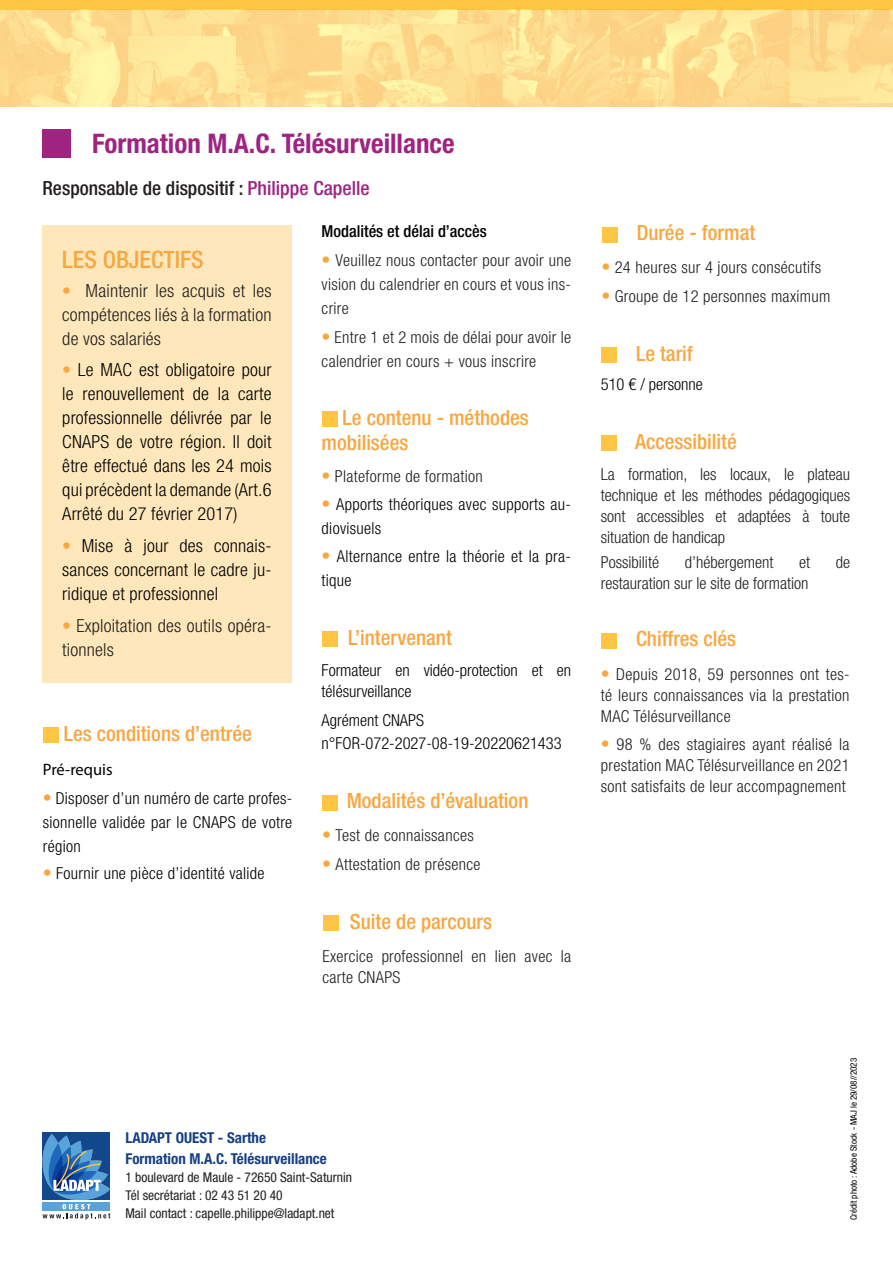
<style>
.page{position:relative;width:893px;height:1263px;background:#fff}
.page>*{position:absolute;margin:0;border:0;box-sizing:border-box;transform-origin:0 0}
.t1{font:700 condensed 27px "Helvetica Neue LT Std";color:#9f2480}
.t2{font:500 condensed 24px "Helvetica Neue LT Std";color:#faa63f}
.t3{font:500 condensed 21px/25.2px "Helvetica Neue LT Std";color:#faa63f}
.t4{font:500 condensed 19.5px "Helvetica Neue LT Std";color:#231f20}
.t5{font:300 condensed 18px/24px "Helvetica Neue LT Std";letter-spacing:.01em;color:#000001;text-align:justify}
.t6{font:300 condensed 18px/24px "Helvetica Neue LT Std";letter-spacing:.01em;color:#231f20;text-align:justify}
.t7{font:300 condensed 16.5px/21px "Helvetica Neue LT Std";letter-spacing:.02em;color:#231f20;text-align:justify}
.t8{font:300 condensed 16.5px/24px "Helvetica Neue LT Std";letter-spacing:.02em;color:#000001}
.t9{font:300 condensed 16.5px/21px "Helvetica Neue LT Std";color:#000001}
.t10{font:300 condensed 16.5px "Helvetica Neue LT Std";color:#231f20}
.t11{font:500 condensed 16.5px "Helvetica Neue LT Std";color:#000001}
.t12{font:16.5px "Myriad Pro";color:#000001}
.t13{font:700 condensed 15px "Helvetica Neue LT Std";color:#163f84}
.t14{font:condensed 13.5px "Helvetica Neue LT Std";color:#231f20}
.t15{font:condensed 9px "Helvetica Neue LT Std";color:#000001}
.s1{color:#9f2480}
.s2{font-size:18px;color:#faa63f}
.s3{color:#faa63f}
</style>
<div class="page">
<div style="left:43px;top:727px;width:16px;height:15px;background:#fec542"></div>
<div style="left:43px;top:1132px;width:67px;height:68px;background:#12498d"></div>
<svg style="left:43px;top:1134px;width:67px;height:85px"></svg>
<div style="left:42px;top:225px;width:250px;height:457px;background:#fee8bb"></div>
<div style="left:322px;top:631px;width:15px;height:16px;background:#fec542"></div>
<div style="left:601px;top:435px;width:15px;height:16px;background:#fec542"></div>
<div style="left:0;top:0;width:893px;height:10px;background:#fec542"></div>
<img style="left:0;top:10px;width:893px;height:97px">
<div style="left:43px;top:130px;width:28px;height:28px;background:#9f2480"></div>
<div style="left:601px;top:348px;width:15px;height:15px;background:#fec542"></div>
<div style="left:322px;top:412px;width:15px;height:15px;background:#fec542"></div>
<div style="left:323px;top:795px;width:15px;height:15px;background:#fec542"></div>
<div style="left:323px;top:916px;width:15px;height:15px;background:#fec542"></div>
<div style="left:602px;top:227px;width:15px;height:15px;background:#fec542"></div>
<div style="left:601px;top:633px;width:15px;height:16px;background:#fec542"></div>
<p class="t1" style="left:92px;top:128px;width:364px">Formation M.A.C. Télésurveillance</p>
<p class="t4" style="left:43px;top:176px;width:329px">Responsable de dispositif : <span class="s1">Philippe Capelle</span></p>
<p class="t11" style="left:322px;top:222px;width:167px">Modalités et délai d’accès</p>
<p class="t7" style="left:322px;top:248px;width:251px;line-height:24px"><span class="s2">•</span> Veuillez nous contacter pour avoir une vision du calendrier en cours et vous ins&shy;crire</p>
<p class="t7" style="left:322px;top:325px;width:251px;line-height:24px"><span class="s2">•</span> Entre 1 et 2 mois de délai pour avoir le calendrier en cours + vous inscrire</p>
<p class="t2" style="left:62px;top:245px;width:143px">LES OBJECTIFS</p>
<p class="t6" style="left:62px;top:278px;width:211px"><span class="s3">•</span> Maintenir les acquis et les compétences liés à la formation de vos salariés</p>
<p class="t5" style="left:62px;top:358px;width:211px"><span class="s3">•</span> Le MAC est obligatoire pour le renouvellement de la carte professionnelle délivrée par le CNAPS de votre région. Il doit être effectué dans les 24 mois qui précèdent la demande (Art.6<br>Arrêté du 27 février 2017)</p>
<p class="t5" style="left:62px;top:533px;width:211px"><span class="s3">•</span> Mise à jour des connais&shy;sances concernant le cadre ju&shy;ridique et professionnel</p>
<p class="t6" style="left:62px;top:613px;width:211px"><span class="s3">•</span> Exploitation des outils opéra&shy;tionnels</p>
<p class="t3" style="left:348px;top:624px;width:105px">L’intervenant</p>
<p class="t9" style="left:322px;top:660px;width:251px">Formateur en vidéo-protection et en télésurveillance</p>
<p class="t9" style="left:322px;top:710px;width:104px">Agrément CNAPS</p>
<p class="t9" style="left:322px;top:733px;width:242px">n°FOR-072-2027-08-19-20220621433</p>
<p class="t3" style="left:322px;top:405px;width:209px;text-indent:21px">Le contenu - méthodes mobilisées</p>
<p class="t7" style="left:322px;top:465px;width:163px"><span class="s2">•</span> Plateforme de formation</p>
<p class="t8" style="left:322px;top:492px;width:251px"><span class="s2">•</span> Apports théoriques avec supports au&shy;diovisuels</p>
<p class="t8" style="left:322px;top:544px;width:251px"><span class="s2">•</span> Alternance entre la théorie et la pra&shy;tique</p>
<p class="t3" style="left:64px;top:720px;width:189px">Les conditions d’entrée</p>
<p class="t12" style="left:43px;top:760px;width:71px">Pré-requis</p>
<p class="t8" style="left:43px;top:786px;width:251px;text-align:justify"><span class="s2">•</span> Disposer d’un numéro de carte profes&shy;sionnelle validée par le CNAPS de votre région</p>
<p class="t8" style="left:43px;top:861px;width:223px"><span class="s2">•</span> Fournir une pièce d’identité valide</p>
<p class="t3" style="left:347px;top:788px;width:183px">Modalités d’évaluation</p>
<p class="t7" style="left:322px;top:825px;width:153px"><span class="s2">•</span> Test de connaissances</p>
<p class="t7" style="left:322px;top:853px;width:160px"><span class="s2">•</span> Attestation de présence</p>
<p class="t3" style="left:350px;top:909px;width:144px">Suite de parcours</p>
<p class="t7" style="left:322px;top:946px;width:250px">Exercice professionnel en lien avec la carte CNAPS</p>
<p class="t3" style="left:637px;top:220px;width:120px">Durée - format</p>
<p class="t7" style="left:601px;top:257px;width:221px"><span class="s2">•</span> 24 heures sur 4 jours consécutifs</p>
<p class="t7" style="left:601px;top:285px;width:231px"><span class="s2">•</span> Groupe de 12 personnes maximum</p>
<p class="t3" style="left:636px;top:341px;width:58px">Le tarif</p>
<p class="t9" style="left:601px;top:373px;width:104px">510 € / personne</p>
<p class="t3" style="left:635px;top:428px;width:103px">Accessibilité</p>
<p class="t7" style="left:601px;top:464px;width:251px">La formation, les locaux, le plateau technique et les méthodes pédagogiques sont accessibles et adaptées à toute situation de handicap</p>
<p class="t10" style="left:601px;top:552px;width:60px">Possibilité</p>
<p class="t10" style="left:685px;top:552px;width:90px">d’hébergement</p>
<p class="t7" style="left:799px;top:551px;width:13px">et</p>
<p class="t7" style="left:836px;top:551px;width:16px">de</p>
<p class="t10" style="left:601px;top:573px;width:209px">restauration sur le site de formation</p>
<p class="t3" style="left:636px;top:626px;width:102px">Chiffres clés</p>
<p class="t7" style="left:601px;top:663px;width:250px"><span class="s2">•</span> Depuis 2018, 59 personnes ont tes&shy;té leurs connaissances via la prestation MAC Télésurveillance</p>
<p class="t7" style="left:601px;top:734px;width:250px"><span class="s2">•</span> 98 % des stagiaires ayant réalisé la prestation MAC Télésurveillance en 2021 sont satisfaits de leur accompagnement</p>
<p class="t13" style="left:125px;top:1128px;width:142px">LADAPT OUEST - Sarthe</p>
<p class="t13" style="left:125px;top:1149px;width:203px">Formation M.A.C. Télésurveillance</p>
<p class="t14" style="left:125px;top:1169px;width:228px">1 boulevard de Maule - 72650 Saint-Saturnin</p>
<p class="t14" style="left:125px;top:1187px;width:159px">Tél secrétariat : 02 43 51 20 40</p>
<p class="t14" style="left:125px;top:1205px;width:210px">Mail contact : capelle.philippe@ladapt.net</p>
<p class="t15" style="left:848px;top:1220px;width:164px;rotate:-90deg">Crédit photo : Adobe Stock - MAJ le 29/08//2023</p>
</div>
